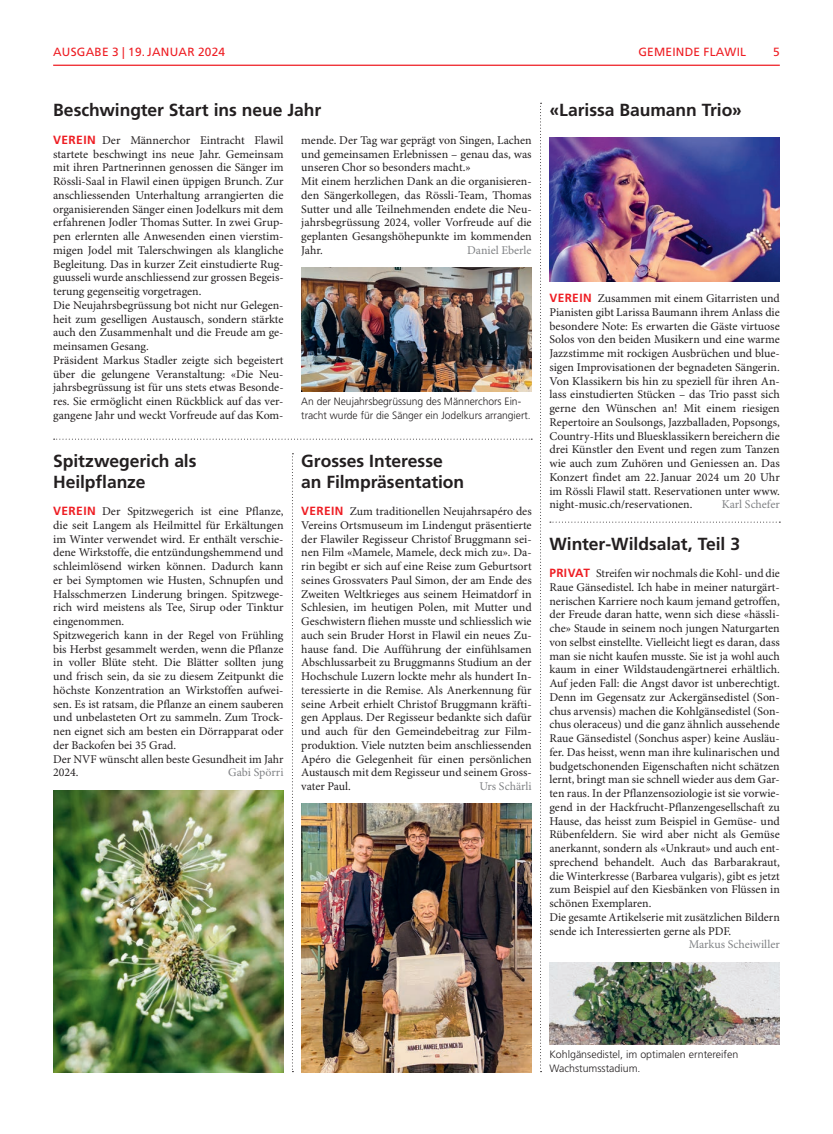
<style>
.page{position:relative;width:833px;height:1134px;background:#fff}
.page>*{position:absolute;margin:0;border:0;box-sizing:border-box;transform-origin:0 0}
.t1{font:700 17.5px/21.2px "Frutiger LT Std";letter-spacing:-.005em;color:#231f20}
.t2{font:11.88px/13.8px "Minion Pro";color:#231f20}
.t3{font:11.88px "Minion Pro";letter-spacing:-.005em;color:#808285}
.t4{font:11.88px "Frutiger LT Std";letter-spacing:.02em;color:#ee1d23}
.t5{font:300 10.62px/13.8px "Frutiger LT Std";color:#231f20}
.s1{font-family:"Frutiger LT Std";font-weight:700;color:#ee1d23}
</style>
<div class="page">
<hr style="left:53px;top:65px;width:727px;height:1px;background:#ee1d23">
<svg style="left:540px;top:103px;width:1px;height:969px"></svg>
<svg style="left:292px;top:453px;width:1px;height:619px"></svg>
<svg style="left:54px;top:439px;width:478px;height:1px"></svg>
<svg style="left:550px;top:522px;width:230px;height:1px"></svg>
<img style="left:301px;top:268px;width:230px;height:123px">
<img style="left:53px;top:790px;width:230px;height:282px">
<img style="left:549px;top:137px;width:231px;height:144px">
<img style="left:549px;top:962px;width:231px;height:82px">
<img style="left:301px;top:804px;width:230px;height:268px">
<p class="t4" style="left:53px;top:45px;width:18px">AUSGABE</p>
<p class="t4" style="left:112px;top:45px;width:50px">3 | 19.JANUAR</p>
<p class="t4" style="left:198px;top:45px;width:29px">2024</p>
<p class="t4" style="left:638px;top:45px;width:109px">GEMEINDE FLAWIL</p>
<p class="t4" style="left:773px;top:45px;width:8px">5</p>
<h1 class="t1" style="left:53px;top:100px;width:269px">Beschwingter Start ins neue Jahr</h1>
<p class="t2" style="left:53px;top:134px;width:232px"><span class="s1">VEREIN</span> Der Männerchor Eintracht Flawil startete beschwingt ins neue Jahr. Gemeinsam mit ihren Partnerinnen genossen die Sänger im Rössli-Saal in Flawil einen üppigen Brunch. Zur anschliessenden Unterhaltung arrangierten die organisierenden Sänger einen Jodelkurs mit dem erfahrenen Jodler Thomas Sutter. In zwei Grup&shy;pen erlernten alle Anwesenden einen vierstim&shy;migen Jodel mit Talerschwingen als klangliche Begleitung. Das in kurzer Zeit einstudierte Rug&shy;guusseli wurde anschliessend zur grossen Begeis&shy;terung gegenseitig vorgetragen.<br>Die Neujahrsbegrüssung bot nicht nur Gelegen&shy;heit zum geselligen Austausch, sondern stärkte auch den Zusammenhalt und die Freude am ge&shy;meinsamen Gesang.<br>Präsident Markus Stadler zeigte sich begeistert über die gelungene Veranstaltung: «Die Neu&shy;jahrsbegrüssung ist für uns stets etwas Besonde&shy;res. Sie ermöglicht einen Rückblick auf das ver&shy;gangene Jahr und weckt Vorfreude auf das Kom-</p>
<p class="t2" style="left:301px;top:134px;width:232px">mende. Der Tag war geprägt von Singen, Lachen und gemeinsamen Erlebnissen – genau das, was unseren Chor so besonders macht.»<br>Mit einem herzlichen Dank an die organisieren&shy;den Sängerkollegen, das Rössli-Team, Thomas Sutter und alle Teilnehmenden endete die Neu&shy;jahrsbegrüssung 2024, voller Vorfreude auf die geplanten Gesangshöhepunkte im kommenden Jahr.</p>
<p class="t3" style="left:467px;top:243px;width:66px">Daniel Eberle</p>
<p class="t5" style="left:301px;top:395px;width:231px">An der Neujahrsbegrüssung des Männerchors Ein&shy;tracht wurde für die Sänger ein Jodelkurs arrangiert.</p>
<h1 class="t1" style="left:53px;top:450px;width:145px">Spitzwegerich als<br>Heilpflanze</h1>
<p class="t2" style="left:53px;top:505px;width:232px"><span class="s1">VEREIN</span> Der Spitzwegerich ist eine Pflanze, die seit Langem als Heilmittel für Erkältungen im Winter verwendet wird. Er enthält verschie&shy;dene Wirkstoffe, die entzündungshemmend und schleimlösend wirken können. Dadurch kann er bei Symptomen wie Husten, Schnupfen und Halsschmerzen Linderung bringen. Spitzwege&shy;rich wird meistens als Tee, Sirup oder Tinktur eingenommen.<br>Spitzwegerich kann in der Regel von Frühling bis Herbst gesammelt werden, wenn die Pflanze in voller Blüte steht. Die Blätter sollten jung und frisch sein, da sie zu diesem Zeitpunkt die höchste Konzentration an Wirkstoffen aufwei&shy;sen. Es ist ratsam, die Pflanze an einem sauberen und unbelasteten Ort zu sammeln. Zum Trock&shy;nen eignet sich am besten ein Dörrapparat oder der Backofen bei 35 Grad.<br>Der NVF wünscht allen beste Gesundheit im Jahr 2024.</p>
<p class="t3" style="left:228px;top:765px;width:57px">Gabi Spörri</p>
<h1 class="t1" style="left:301px;top:450px;width:164px">Grosses Interesse an Filmpräsentation</h1>
<p class="t2" style="left:301px;top:505px;width:232px;text-align:justify"><span class="s1">VEREIN</span> Zum traditionellen Neujahrsapéro des Vereins Ortsmuseum im Lindengut präsentierte der Flawiler Regisseur Christof Bruggmann sei&shy;nen Film «Mamele, Mamele, deck mich zu». Da&shy;rin begibt er sich auf eine Reise zum Geburtsort seines Grossvaters Paul Simon, der am Ende des Zweiten Weltkrieges aus seinem Heimatdorf in Schlesien, im heutigen Polen, mit Mutter und Geschwistern fliehen musste und schliesslich wie auch sein Bruder Horst in Flawil ein neues Zu&shy;hause fand. Die Aufführung der einfühlsamen Abschlussarbeit zu Bruggmanns Studium an der Hochschule Luzern lockte mehr als hundert In&shy;teressierte in die Remise. Als Anerkennung für seine Arbeit erhielt Christof Bruggmann kräfti&shy;gen Applaus. Der Regisseur bedankte sich dafür und auch für den Gemeindebeitrag zur Film&shy;produktion. Viele nutzten beim anschliessenden Apéro die Gelegenheit für einen persönlichen Austausch mit dem Regisseur und seinem Gross&shy;vater Paul.</p>
<p class="t3" style="left:479px;top:779px;width:54px">Urs Schärli</p>
<h1 class="t1" style="left:549px;top:100px;width:194px">«Larissa Baumann Trio»</h1>
<p class="t2" style="left:549px;top:292px;width:232px;text-align:justify"><span class="s1">VEREIN</span> Zusammen mit einem Gitarristen und Pianisten gibt Larissa Baumann ihrem Anlass die besondere Note: Es erwarten die Gäste virtuose Solos von den beiden Musikern und eine warme Jazzstimme mit rockigen Ausbrüchen und blue&shy;sigen Improvisationen der begnadeten Sängerin.<br>Von Klassikern bis hin zu speziell für ihren An&shy;lass einstudierten Stücken – das Trio passt sich gerne den Wünschen an! Mit einem riesigen Repertoire an Soulsongs, Jazzballaden, Popsongs, Country-Hits und Bluesklassikern bereichern die drei Künstler den Event und regen zum Tanzen wie auch zum Zuhören und Geniessen an. Das Konzert findet am 22.Januar 2024 um 20 Uhr im Rössli Flawil statt. Reservationen unter www. night-music.ch/reservationen.</p>
<p class="t3" style="left:722px;top:497px;width:59px">Karl Schefer</p>
<h1 class="t1" style="left:549px;top:533px;width:192px">Winter-Wildsalat, Teil 3</h1>
<p class="t2" style="left:549px;top:567px;width:232px"><span class="s1">PRIVAT</span> Streifen wir nochmals die Kohl- und die Raue Gänsedistel. Ich habe in meiner naturgärt&shy;nerischen Karriere noch kaum jemand getroffen, der Freude daran hatte, wenn sich diese «hässli&shy;che» Staude in seinem noch jungen Naturgarten von selbst einstellte. Vielleicht liegt es daran, dass man sie nicht kaufen musste. Sie ist ja wohl auch kaum in einer Wildstaudengärtnerei erhältlich.<br>Auf jeden Fall: die Angst davor ist unberechtigt.<br>Denn im Gegensatz zur Ackergänsedistel (Son&shy;chus arvensis) machen die Kohlgänsedistel (Son&shy;chus oleraceus) und die ganz ähnlich aussehende Raue Gänsedistel (Sonchus asper) keine Ausläu&shy;fer. Das heisst, wenn man ihre kulinarischen und budgetschonenden Eigenschaften nicht schätzen lernt, bringt man sie schnell wieder aus dem Gar&shy;ten raus. In der Pflanzensoziologie ist sie vorwie&shy;gend in der Hackfrucht-Pflanzengesellschaft zu Hause, das heisst zum Beispiel in Gemüse- und Rübenfeldern. Sie wird aber nicht als Gemüse anerkannt, sondern als «Unkraut» und auch ent&shy;sprechend behandelt. Auch das Barbarakraut, die Winterkresse (Barbarea vulgaris), gibt es jetzt zum Beispiel auf den Kiesbänken von Flüssen in schönen Exemplaren.<br>Die gesamte Artikelserie mit zusätzlichen Bildern sende ich Interessierten gerne als PDF.</p>
<p class="t3" style="left:689px;top:937px;width:92px">Markus Scheiwiller</p>
<p class="t5" style="left:549px;top:1048px;width:190px">Kohlgänsedistel, im optimalen erntereifen<br>Wachstumsstadium.</p>
</div>
